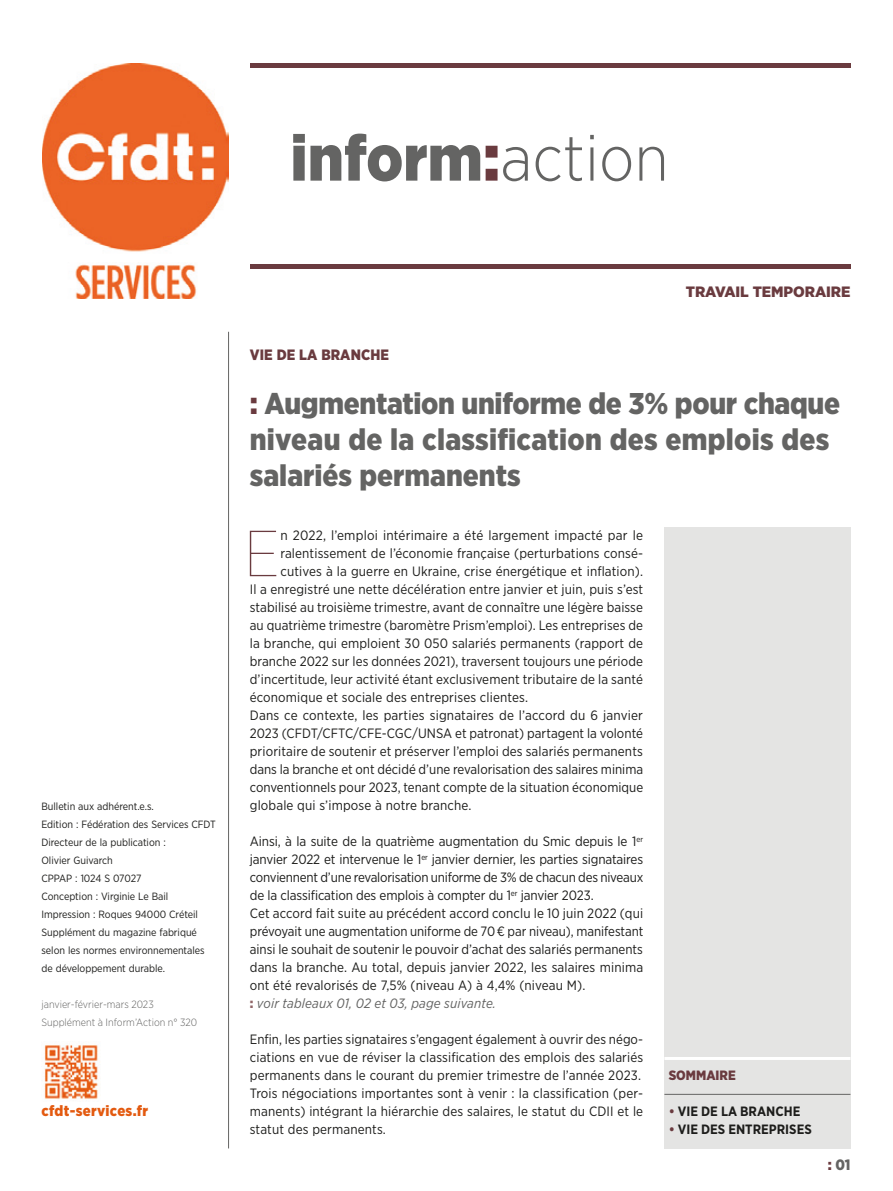
<style>
.page{position:relative;width:893px;height:1191px;background:#fff}
.page>*{position:absolute;margin:0;border:0;box-sizing:border-box;transform-origin:0 0}
.t1{font:100 64.95px "Gotham Narrow";color:#6a3b3f}
.t2{font:900 64.5px "Gotham Narrow";color:#646463}
.t3{font:900 30px/36px "Gotham Narrow";color:#646463}
.t4{font:900 15px "Gotham Narrow";letter-spacing:-.005em;color:#6a3b3f;scale:1.09 1}
.t5{font:900 15px "Gotham Narrow";letter-spacing:.02em;color:#e35a10}
.t6{font:900 15px "Gotham Narrow";letter-spacing:-.005em;color:#6a3b3f}
.t7{font:900 15px "Gotham Narrow";color:#646463}
.t8{font:13.5px/18px "Gotham Narrow";letter-spacing:.005em;color:#1d1d1b}
.t9{font:700 13.5px "Gotham Narrow";color:#1d1d1b}
.t10{font:900 13.5px "Gotham Narrow";color:#6a3b3f}
.t11{font:10.5px/18px "Gotham Narrow";letter-spacing:-.005em;color:#1d1d1b}
.t12{font:300 10.5px/18px "Gotham Narrow";color:#646463}
.s1{color:#6a3b3f}
.s2{font-weight:300}
.s3{font-weight:900;color:#916668}
.s4{font-style:italic;color:#646463}
</style>
<div class="page">
<div style="left:664px;top:526px;width:186px;height:622px;background:#e4e4e3"></div>
<hr style="left:664px;top:1057px;width:186px;height:3px;background:#fff">
<hr style="left:664px;top:1094px;width:186px;height:1px;background:#646463">
<hr style="left:250px;top:64px;width:600px;height:4px;background:#6a3b3f">
<hr style="left:250px;top:265px;width:600px;height:4px;background:#6a3b3f">
<hr style="left:228px;top:332px;width:1px;height:816px;background:#646463">
<img style="left:43px;top:64px;width:186px;height:234px">
<img style="left:44px;top:1045px;width:54px;height:54px">
<h2 class="t2" style="left:290px;top:115px;width:380px">inform<span class="s1">:</span><span class="s2">action</span></h2>
<p class="t11" style="left:41px;top:797px;width:176px">Bulletin aux adhérent.e.s.<br>Edition : Fédération des Services CFDT<br>Directeur de la publication :<br>Olivier Guivarch<br>CPPAP : 1024 S 07027<br>Conception : Virginie Le Bail<br>Impression : Roques 94000 Créteil<br>Supplément du magazine fabriqué selon les normes environnementales de développement durable.</p>
<p class="t12" style="left:41px;top:995px;width:157px">janvier-février-mars 2023<br>Supplément à Inform’Action n° 320</p>
<p class="t5" style="left:41px;top:1101px;width:108px">cfdt-services.fr</p>
<p class="t4" style="left:686px;top:282px;width:152px">TRAVAIL TEMPORAIRE</p>
<p class="t6" style="left:250px;top:345px;width:141px">VIE DE LA BRANCHE</p>
<h3 class="t3" style="left:250px;top:385px;width:592px"><span class="s1">:</span> Augmentation uniforme de 3% pour chaque niveau de la classification des emplois des salariés permanents</h3>
<h1 class="t1" style="left:244px;top:514px;width:37px">E</h1>
<p class="t8" style="left:280px;top:526px;width:364px">n 2022, l’emploi intérimaire a été largement impacté par le</p>
<p class="t8" style="left:280px;top:544px;width:364px">ralentissement de l’économie française (perturbations consé-</p>
<p class="t8" style="left:280px;top:562px;width:364px">cutives à la guerre en Ukraine, crise énergétique et inflation).</p>
<p class="t8" style="left:250px;top:580px;width:395px">Il a enregistré une nette décélération entre janvier et juin, puis s’est</p>
<p class="t8" style="left:250px;top:598px;width:395px">stabilisé au troisième trimestre, avant de connaître une légère baisse</p>
<p class="t8" style="left:250px;top:616px;width:395px">au quatrième trimestre (baromètre Prism’emploi). Les entreprises de</p>
<p class="t8" style="left:250px;top:634px;width:395px">la branche, qui emploient 30 050 salariés permanents (rapport de</p>
<p class="t8" style="left:250px;top:652px;width:395px">branche 2022 sur les données 2021), traversent toujours une période</p>
<p class="t8" style="left:250px;top:670px;width:395px">d’incertitude, leur activité étant exclusivement tributaire de la santé</p>
<p class="t8" style="left:250px;top:688px;width:280px">économique et sociale des entreprises clientes.</p>
<p class="t8" style="left:250px;top:706px;width:395px">Dans ce contexte, les parties signataires de l’accord du 6 janvier</p>
<p class="t8" style="left:250px;top:724px;width:395px">2023 (CFDT/CFTC/CFE-CGC/UNSA et patronat) partagent la volonté</p>
<p class="t8" style="left:250px;top:742px;width:395px">prioritaire de soutenir et préserver l’emploi des salariés permanents</p>
<p class="t8" style="left:250px;top:760px;width:395px">dans la branche et ont décidé d’une revalorisation des salaires minima</p>
<p class="t8" style="left:250px;top:778px;width:395px">conventionnels pour 2023, tenant compte de la situation économique</p>
<p class="t8" style="left:250px;top:796px;width:223px">globale qui s’impose à notre branche.</p>
<p class="t8" style="left:250px;top:832px;width:395px">Ainsi, à la suite de la quatrième augmentation du Smic depuis le 1<sup>er </sup>janvier 2022 et intervenue le 1<sup>er</sup> janvier dernier, les parties signataires conviennent d’une revalorisation uniforme de 3% de chacun des niveaux de la classification des emplois à compter du 1<sup>er</sup> janvier 2023.<br>Cet accord fait suite au précédent accord conclu le 10 juin 2022 (qui prévoyait une augmentation uniforme de 70 € par niveau), manifestant ainsi le souhait de soutenir le pouvoir d’achat des salariés permanents dans la branche. Au total, depuis janvier 2022, les salaires minima ont été revalorisés de 7,5% (niveau A) à 4,4% (niveau M).<br><span class="s3">:</span> <span class="s4">voir tableaux 01, 02 et 03, page suivante.</span></p>
<p class="t8" style="left:250px;top:1030px;width:395px">Enfin, les parties signataires s’engagent également à ouvrir des négo&shy;ciations en vue de réviser la classification des emplois des salariés permanents dans le courant du premier trimestre de l’année 2023.<br>Trois négociations importantes sont à venir : la classification (per&shy;manents) intégrant la hiérarchie des salaires, le statut du CDII et le statut des permanents.</p>
<p class="t10" style="left:669px;top:1066px;width:69px">SOMMAIRE</p>
<p class="t9" style="left:669px;top:1103px;width:133px"><span class="s1">•</span> VIE DE LA BRANCHE</p>
<p class="t9" style="left:669px;top:1121px;width:145px"><span class="s1">•</span> VIE DES ENTREPRISES</p>
<p class="t7" style="left:828px;top:1154px;width:24px"><span class="s1">:</span> 01</p>
</div>
